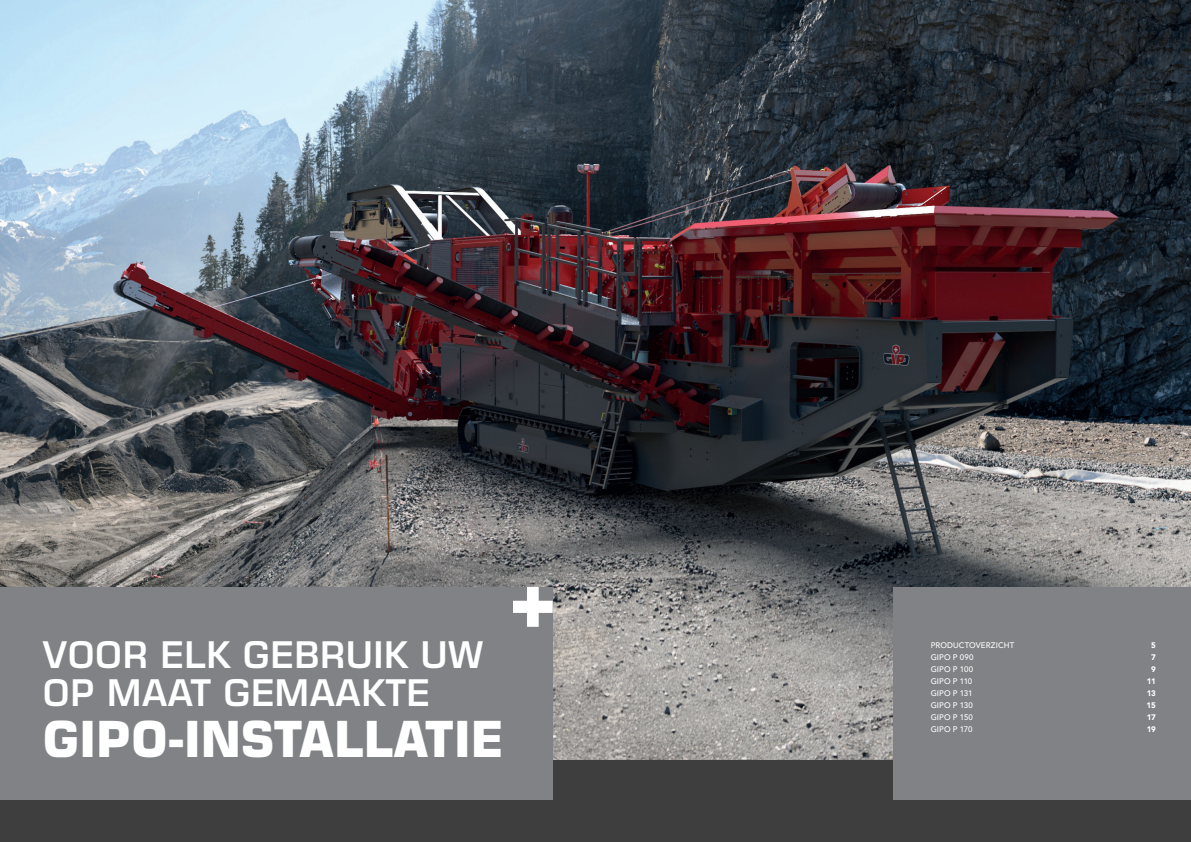
<style>
.page{position:relative;width:1191px;height:842px;background:#fff}
.page>*{position:absolute;margin:0;border:0;box-sizing:border-box;transform-origin:0 0}
.t1{font:700 50px "Eurostile LT Pro";color:#fff}
.t2{font:600 37px/38px "Eurostile LT Pro";color:#fff}
.Titel_im_Inhaltsverz{font:500 8px "Avenir LT Pro";letter-spacing:.01em;color:#fff}
.Titel_im_Inhaltsverz-2{font:900 8px "Avenir LT Pro";letter-spacing:-.035em;color:#fff}
</style>
<div class="page">
<div style="left:0;top:753px;width:1191px;height:89px;background:#3d3e3d"></div>
<img style="left:0;top:0;width:1191px;height:759px">
<div style="left:0;top:587px;width:553px;height:212px;background:#808285"></div>
<svg style="left:513px;top:587px;width:40px;height:40px"></svg>
<div style="left:893px;top:587px;width:298px;height:212px;background:#808285"></div>
<p class="t2" style="left:43px;top:636px;width:442px">VOOR ELK GEBRUIK UW<br>OP MAAT GEMAAKTE</p>
<p class="t1" style="left:43px;top:709px;width:462px">GIPO-INSTALLATIE</p>
<p class="Titel_im_Inhaltsverz" style="left:930px;top:640px;width:85px">PRODUCTOVERZICHT</p>
<p class="Titel_im_Inhaltsverz-2" style="left:1151px;top:640px;width:6px">5</p>
<p class="Titel_im_Inhaltsverz" style="left:930px;top:652px;width:44px">GIPO P 090</p>
<p class="Titel_im_Inhaltsverz-2" style="left:1151px;top:652px;width:6px">7</p>
<p class="Titel_im_Inhaltsverz" style="left:930px;top:664px;width:44px">GIPO P 100</p>
<p class="Titel_im_Inhaltsverz-2" style="left:1151px;top:664px;width:6px">9</p>
<p class="Titel_im_Inhaltsverz" style="left:930px;top:676px;width:43px">GIPO P 110</p>
<p class="Titel_im_Inhaltsverz-2" style="left:1146px;top:676px;width:10px">11</p>
<p class="Titel_im_Inhaltsverz" style="left:930px;top:688px;width:43px">GIPO P 131</p>
<p class="Titel_im_Inhaltsverz-2" style="left:1146px;top:688px;width:11px">13</p>
<p class="Titel_im_Inhaltsverz" style="left:930px;top:700px;width:44px">GIPO P 130</p>
<p class="Titel_im_Inhaltsverz-2" style="left:1146px;top:700px;width:11px">15</p>
<p class="Titel_im_Inhaltsverz" style="left:930px;top:712px;width:44px">GIPO P 150</p>
<p class="Titel_im_Inhaltsverz-2" style="left:1146px;top:712px;width:11px">17</p>
<p class="Titel_im_Inhaltsverz" style="left:930px;top:724px;width:43px">GIPO P 170</p>
<p class="Titel_im_Inhaltsverz-2" style="left:1146px;top:724px;width:11px">19</p>
</div>
